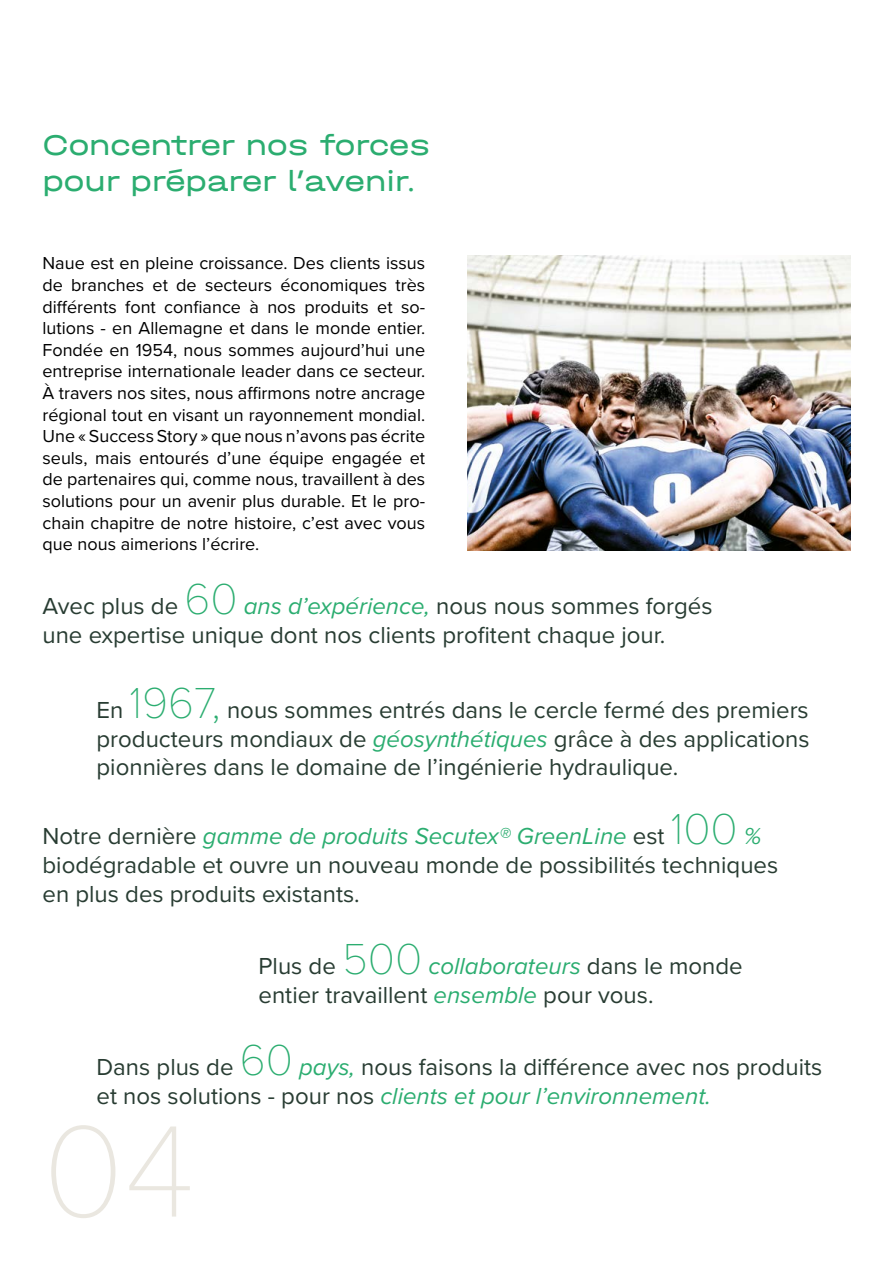
<style>
.page{position:relative;width:893px;height:1263px;background:#fff}
.page>*{position:absolute;margin:0;border:0;box-sizing:border-box;transform-origin:0 0}
.t1{font:100 135px "Proxima Nova T";color:#eae7e0}
.t2{font:30px/36px "Halvar Breit";color:#2bad70}
.t3{font:24px/28.8px "Proxima Nova";color:#283c32}
.t4{font:18px/21.6px "Proxima Nova";color:#000;text-align:justify}
.s1{font-family:"Proxima Nova T";font-weight:100;font-size:45px;color:#2bad70}
.s2{font-style:italic;color:#2bad70}
</style>
<div class="page">
<img style="left:468px;top:255px;width:382px;height:296px">
<p class="t2" style="left:43px;top:126px;width:389px">Concentrer nos forces pour préparer l’avenir.</p>
<p class="t4" style="left:43px;top:252px;width:384px">Naue est en pleine croissance. Des clients issus de branches et de secteurs économiques très différents font confiance à nos produits et so&shy;lutions - en Allemagne et dans le monde entier.<br>Fondée en 1954, nous sommes aujourd’hui une entreprise internationale leader dans ce secteur.<br>À travers nos sites, nous affirmons notre ancrage régional tout en visant un rayonnement mondial.<br>Une « Success Story » que nous n’avons pas écrite seuls, mais entourés d’une équipe engagée et de partenaires qui, comme nous, travaillent à des solutions pour un avenir plus durable. Et le pro&shy;chain chapitre de notre histoire, c’est avec vous que nous aimerions l’écrire.</p>
<p class="t3" style="left:43px;top:590px;width:672px">Avec plus de <span class="s1">60</span> <span class="s2">ans d’expérience,</span> nous nous sommes forgés une expertise unique dont nos clients profitent chaque jour.</p>
<p class="t3" style="left:97px;top:694px;width:714px;text-align:justify">En <span class="s1">1967,</span> nous sommes entrés dans le cercle fermé des premiers producteurs mondiaux de <span class="s2">géosynthétiques</span> grâce à des applications pionnières dans le domaine de l’ingénierie hydraulique.</p>
<p class="t3" style="left:43px;top:821px;width:737px">Notre dernière <span class="s2">gamme de produits Secutex® GreenLine</span> est <span class="s1">100</span> <span class="s2">% </span>biodégradable et ouvre un nouveau monde de possibilités techniques en plus des produits existants.</p>
<p class="t3" style="left:259px;top:950px;width:486px">Plus de <span class="s1">500</span> <span class="s2">collaborateurs</span> dans le monde entier travaillent <span class="s2">ensemble</span> pour vous.</p>
<p class="t3" style="left:97px;top:1051px;width:727px">Dans plus de <span class="s1">60</span> <span class="s2">pays,</span> nous faisons la différence avec nos produits et nos solutions - pour nos <span class="s2">clients et pour l’environnement.</span></p>
<h1 class="t1" style="left:43px;top:1071px;width:154px">04</h1>
</div>
